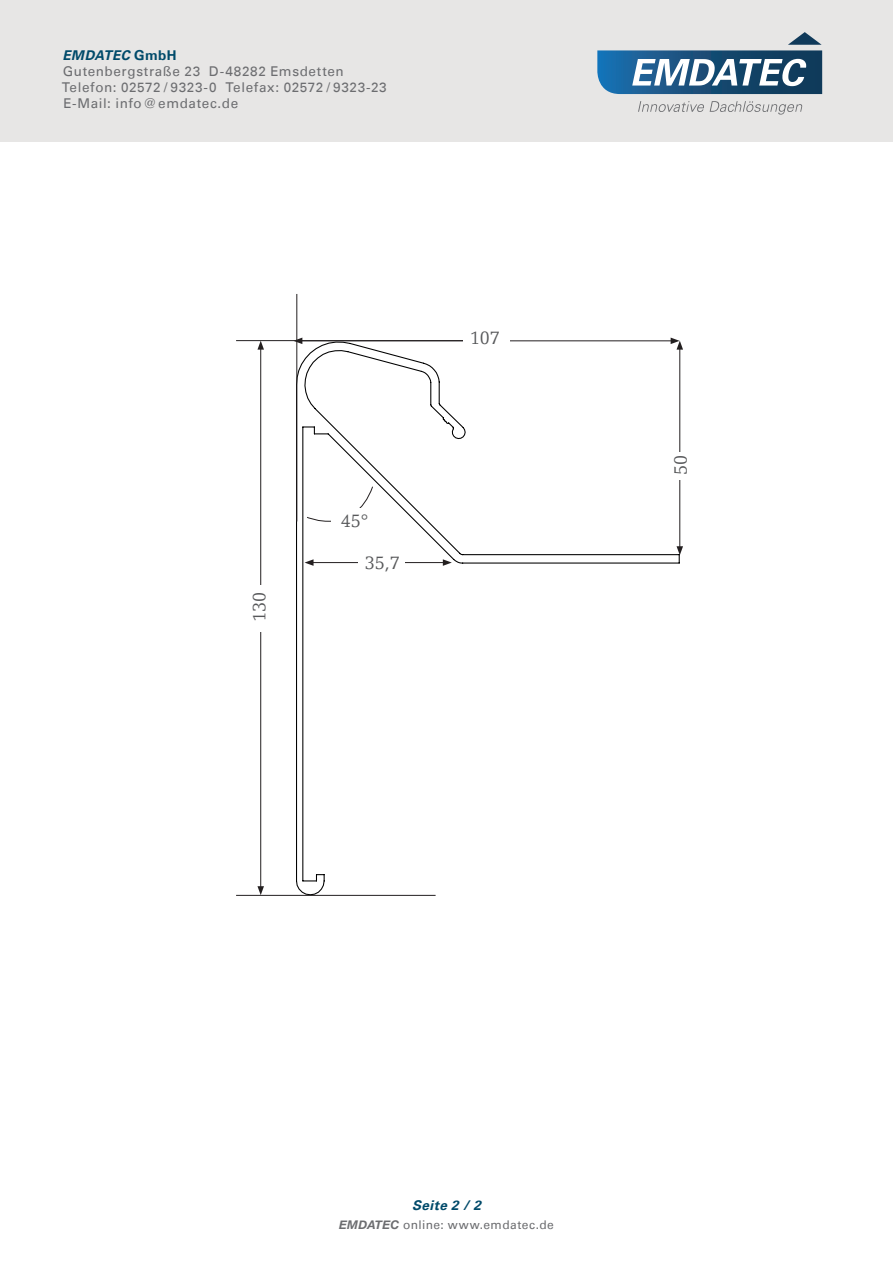
<style>
.page{position:relative;width:893px;height:1263px;background:#fff}
.page>*{position:absolute;margin:0;border:0;box-sizing:border-box;transform-origin:0 0}
.t1{font:18px "Compatil Letter LT Com";color:#57585a}
.t2{font:13.5px "Univers LT";letter-spacing:.045em;color:#6c6d70}
.t3{font:italic 700 13.5px "Univers LT";letter-spacing:.03em;color:#004a6a}
.t4{font:12px "Univers LT";letter-spacing:.04em;color:#6c6d70}
.s1{font-style:normal}
.s2{font-family:"Helvetica Neue";font-weight:700;font-style:italic}
</style>
<div class="page">
<div style="left:0;top:0;width:893px;height:142px;background:#e7e6e5"></div>
<svg style="left:597px;top:32px;width:225px;height:62px"></svg>
<svg style="left:638px;top:101px;width:66px;height:11px"></svg>
<svg style="left:710px;top:101px;width:92px;height:14px"></svg>
<svg style="left:295px;top:342px;width:385px;height:553px"></svg>
<hr style="left:300px;top:341px;width:373px;height:1px;background:#231f20">
<svg style="left:293px;top:338px;width:9px;height:6px"></svg>
<hr style="left:260px;top:347px;width:1px;height:542px;background:#231f20">
<svg style="left:257px;top:886px;width:7px;height:9px"></svg>
<svg style="left:257px;top:341px;width:7px;height:9px"></svg>
<hr style="left:679px;top:347px;width:1px;height:202px;background:#231f20">
<svg style="left:676px;top:546px;width:7px;height:9px"></svg>
<svg style="left:671px;top:338px;width:12px;height:12px"></svg>
<hr style="left:236px;top:895px;width:200px;height:1px;background:#231f20">
<hr style="left:236px;top:340px;width:228px;height:1px;background:#231f20">
<svg style="left:307px;top:486px;width:66px;height:52px"></svg>
<div style="left:659px;top:452px;width:46px;height:28px;background:#fff"></div>
<div style="left:464px;top:324px;width:46px;height:27px;background:#fff"></div>
<div style="left:247px;top:585px;width:28px;height:47px;background:#fff"></div>
<div style="left:331px;top:508px;width:47px;height:28px;background:#fff"></div>
<hr style="left:297px;top:294px;width:1px;height:227px;background:#231f20">
<hr style="left:311px;top:562px;width:134px;height:1px;background:#231f20">
<svg style="left:443px;top:559px;width:9px;height:7px"></svg>
<svg style="left:305px;top:559px;width:9px;height:7px"></svg>
<div style="left:358px;top:557px;width:47px;height:18px;background:#fff"></div>
<p class="t3" style="left:62px;top:47px;width:116px">EMDATEC <span class="s1">GmbH</span></p>
<p class="t2" style="left:63px;top:63px;width:283px">Gutenbergstraße 23 D-48282 Emsdetten</p>
<p class="t2" style="left:62px;top:79px;width:326px">Telefon: 02572 / 9323-0 Telefax: 02572 / 9323-23</p>
<p class="t2" style="left:63px;top:96px;width:176px">E-Mail: info@emdatec.de</p>
<p class="t1" style="left:249px;top:622px;width:32px;rotate:-90deg">130</p>
<p class="t1" style="left:341px;top:510px;width:29px">45°</p>
<p class="t1" style="left:365px;top:553px;width:37px">35,7</p>
<p class="t1" style="left:470px;top:328px;width:32px">107</p>
<p class="t1" style="left:670px;top:475px;width:22px;rotate:-90deg">50</p>
<p class="t3" style="left:412px;top:1197px;width:70px">Seite 2 / 2</p>
<p class="t4" style="left:339px;top:1218px;width:216px"><span class="s2">EMDATEC</span> online: www.emdatec.de</p>
</div>
